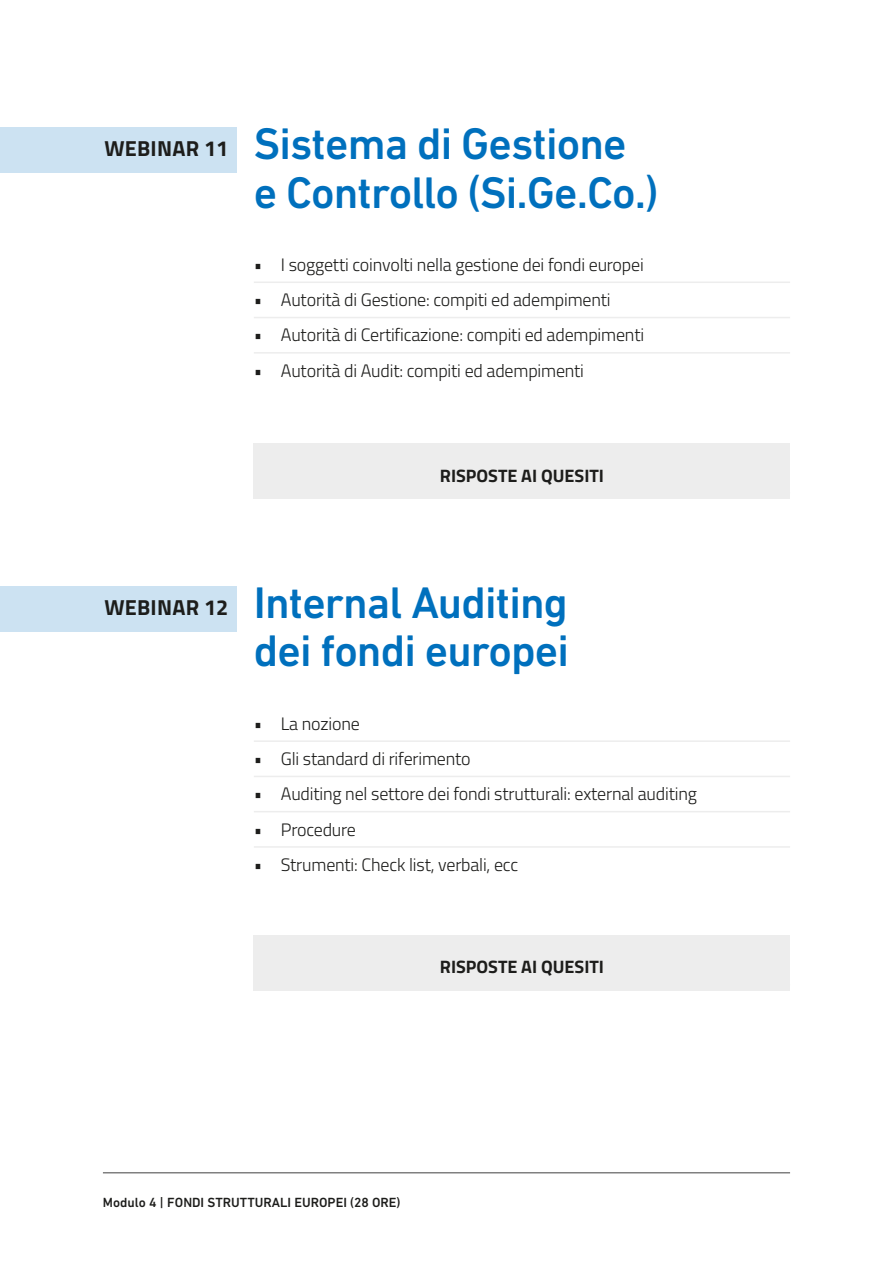
<style>
.page{position:relative;width:893px;height:1263px;background:#fff}
.page>*{position:absolute;margin:0;border:0;box-sizing:border-box;transform-origin:0 0}
.t1{font:500 45px/48.8px "DIN Next LT Pro";letter-spacing:-.02em;color:#0070bd}
.t2{font:700 21.75px "Titillium Web";letter-spacing:.01em;color:#1d1d1b}
.t3{font:300 18px "Titillium Web";letter-spacing:-.01em;color:#1d1d1b}
.t4{font:700 18px "Titillium Web";color:#1d1d1b}
.t5{font:500 13.5px "DIN Next LT Pro";color:#1d1d1b}
</style>
<div class="page">
<hr style="left:103px;top:1172px;width:687px;height:1px;background:#808080">
<div style="left:0;top:127px;width:237px;height:46px;background:#cce2f2"></div>
<div style="left:0;top:586px;width:237px;height:46px;background:#cce2f2"></div>
<div style="left:254px;top:444px;width:536px;height:55px;background:#ededed"></div>
<div style="left:254px;top:935px;width:536px;height:56px;background:#ededed"></div>
<hr style="left:254px;top:282px;width:536px;height:1px;background:#ededed">
<hr style="left:254px;top:317px;width:536px;height:1px;background:#ededed">
<hr style="left:254px;top:352px;width:536px;height:2px;background:#ededed">
<hr style="left:254px;top:740px;width:536px;height:2px;background:#ededed">
<hr style="left:254px;top:776px;width:536px;height:1px;background:#ededed">
<hr style="left:254px;top:811px;width:536px;height:1px;background:#ededed">
<hr style="left:254px;top:846px;width:536px;height:2px;background:#ededed">
<p class="t2" style="left:104px;top:132px;width:125px">WEBINAR 11</p>
<h1 class="t1" style="left:254px;top:119px;width:406px">Sistema di Gestione e Controllo (Si.Ge.Co.)</h1>
<p class="t3" style="left:254px;top:252px;width:391px">• I soggetti coinvolti nella gestione dei fondi europei</p>
<p class="t3" style="left:254px;top:287px;width:358px">• Autorità di Gestione: compiti ed adempimenti</p>
<p class="t3" style="left:254px;top:322px;width:392px">• Autorità di Certificazione: compiti ed adempimenti</p>
<p class="t3" style="left:254px;top:357px;width:332px">• Autorità di Audit: compiti ed adempimenti</p>
<p class="t4" style="left:440px;top:461px;width:166px">RISPOSTE AI QUESITI</p>
<p class="t2" style="left:104px;top:591px;width:125px">WEBINAR 12</p>
<h1 class="t1" style="left:254px;top:578px;width:317px">Internal Auditing dei fondi europei</h1>
<p class="t3" style="left:254px;top:710px;width:108px">• La nozione</p>
<p class="t3" style="left:254px;top:746px;width:218px">• Gli standard di riferimento</p>
<p class="t3" style="left:254px;top:781px;width:445px">• Auditing nel settore dei fondi strutturali: external auditing</p>
<p class="t3" style="left:254px;top:816px;width:104px">• Procedure</p>
<p class="t3" style="left:254px;top:851px;width:266px">• Strumenti: Check list, verbali, ecc</p>
<p class="t4" style="left:440px;top:953px;width:166px">RISPOSTE AI QUESITI</p>
<p class="t5" style="left:103px;top:1194px;width:299px">Modulo 4 | FONDI STRUTTURALI EUROPEI (28 ORE)</p>
</div>
